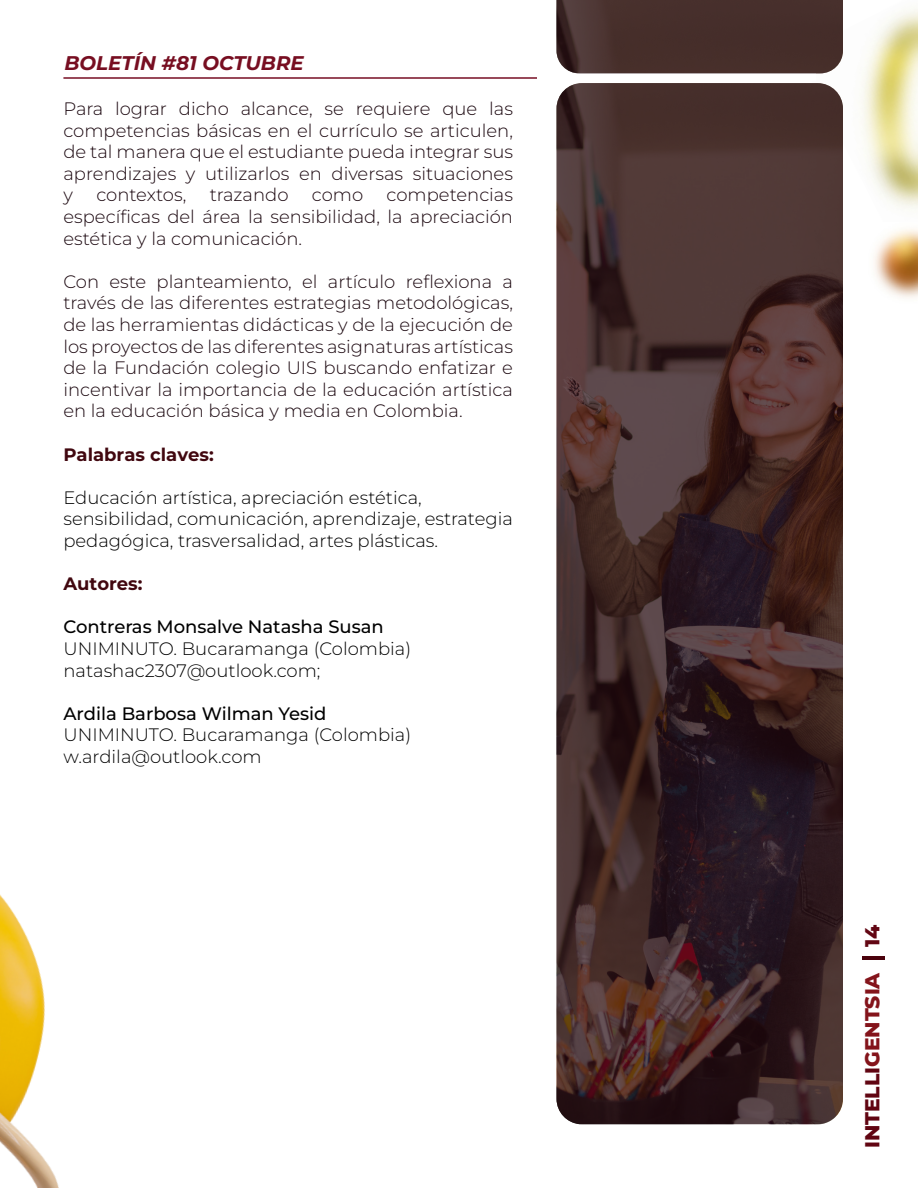
<style>
.page{position:relative;width:918px;height:1188px;background:#fff}
.page>*{position:absolute;margin:0;border:0;box-sizing:border-box;transform-origin:0 0}
.t1{font:800 20.25px "Montserrat";color:#610512}
.t2{font:800 20.25px "Montserrat";color:#620613}
.t3{font:italic 700 19.8px "Montserrat";color:#770e21}
.t4{font:300 18px/21.6px "Montserrat";color:#1b070f;text-align:justify}
.t5{font:300 18px/21.6px "Montserrat";color:#000}
.t6{font:500 18px "Montserrat";color:#000}
.t7{font:100 18px "Montserrat";color:#41070f}
.s1{color:#84141b}
</style>
<div class="page">
<hr style="left:862px;top:956px;width:23px;height:4px;background:#4b020d">
<hr style="left:63px;top:77px;width:771px;height:2px;background:#770e23">
<img style="left:816px;top:9px;width:102px;height:200px">
<img style="left:0;top:894px;width:59px;height:294px">
<img style="left:874px;top:229px;width:44px;height:69px">
<div style="left:537px;top:74px;width:279px;height:7px;background:#fff"></div>
<svg style="left:556px;top:83px;width:287px;height:1041px;background:#412a2a"></svg>
<svg style="left:556px;top:0;width:287px;height:74px;background:#4a322f"></svg>
<p class="t3" style="left:64px;top:50px;width:241px">BOLETÍN #81 OCTUBRE</p>
<p class="t4" style="left:63px;top:97px;width:451px">Para lograr dicho alcance, se requiere que las competencias básicas en el currículo se articulen, de tal manera que el estudiante pueda integrar sus aprendizajes y utilizarlos en diversas situaciones y</p>
<p class="t4" style="left:96px;top:184px;width:91px">contextos,</p>
<p class="t4" style="left:210px;top:184px;width:80px">trazando</p>
<p class="t4" style="left:312px;top:184px;width:53px">como</p>
<p class="t4" style="left:63px;top:184px;width:451px;text-indent:323px">competencias específicas del área la sensibilidad, la apreciación estética y la comunicación.</p>
<p class="t4" style="left:63px;top:270px;width:451px">Con este planteamiento, el artículo reflexiona a través de las diferentes estrategias metodológicas, de las herramientas didácticas y de la ejecución de los proyectos de las diferentes asignaturas artísticas de la Fundación colegio UIS buscando enfatizar e incentivar la importancia de la educación artística en la educación básica y media en Colombia.</p>
<p class="t7" style="left:63px;top:442px;width:152px">Palabras claves:</p>
<p class="t5" style="left:63px;top:486px;width:451px">Educación artística, apreciación estética, sensibilidad, comunicación, aprendizaje, estrategia pedagógica, trasversalidad, artes plásticas.</p>
<p class="t7" style="left:63px;top:572px;width:81px">Autores:</p>
<p class="t6" style="left:63px;top:615px;width:322px">Contreras Monsalve Natasha Susan</p>
<p class="t5" style="left:63px;top:637px;width:349px">UNIMINUTO. Bucaramanga (Colombia)</p>
<p class="t5" style="left:63px;top:659px;width:259px">natashac2307@outlook.com;</p>
<p class="t6" style="left:63px;top:701px;width:265px">Ardila Barbosa Wilman Yesid</p>
<p class="t5" style="left:63px;top:724px;width:349px">UNIMINUTO. Bucaramanga (Colombia)</p>
<p class="t5" style="left:63px;top:745px;width:200px">w.ardila@outlook.com</p>
<p class="t2" style="left:859px;top:947px;width:24px;rotate:-90deg">14</p>
<p class="t1" style="left:859px;top:1148px;width:178px;rotate:-90deg">INTELLI<span class="s1">GENTSIA</span></p>
</div>
